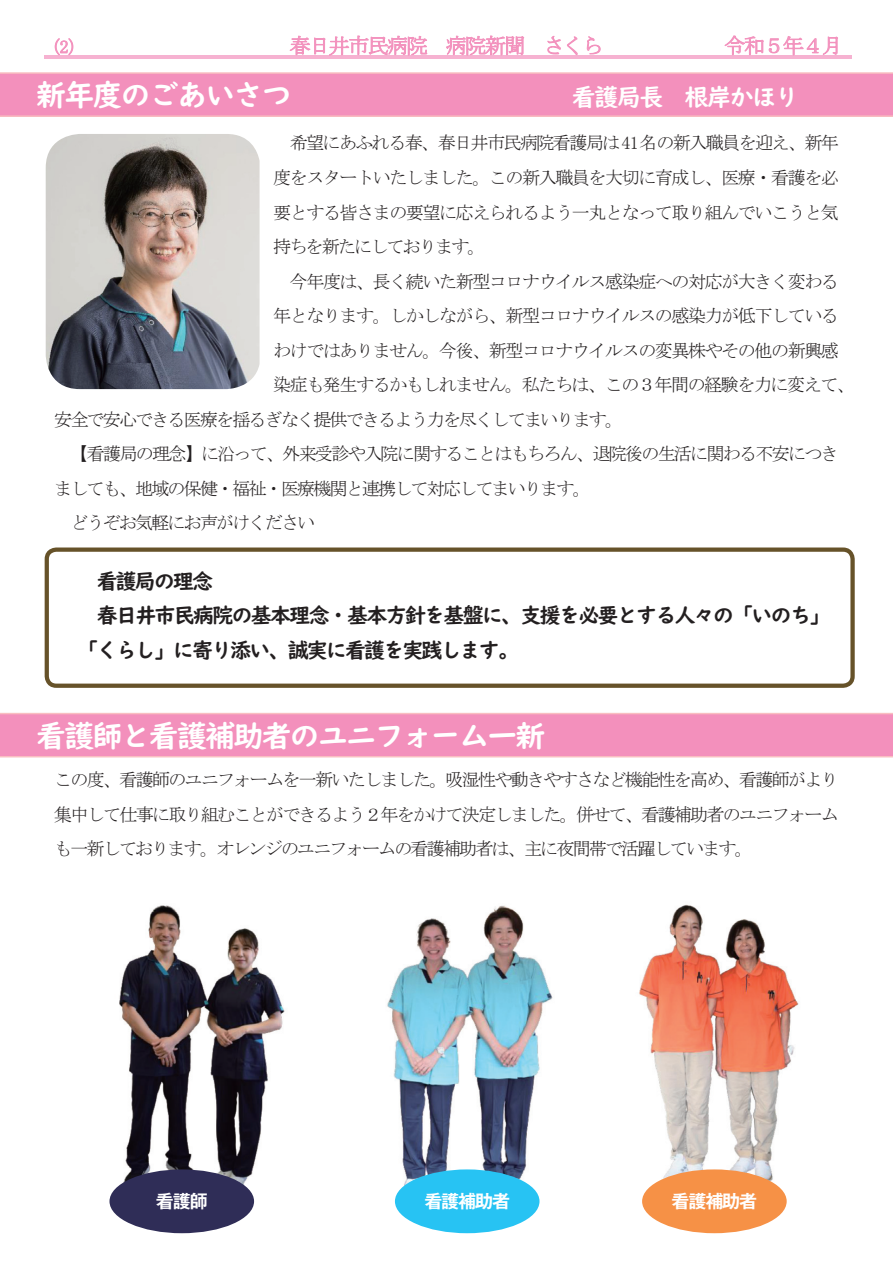
<style>
.page{position:relative;width:893px;height:1263px;background:#fff}
.page>*{position:absolute;margin:0;border:0;box-sizing:border-box;transform-origin:0 0}
.t1{font:700 30px "UD Digi Kyokasho Pro N";letter-spacing:-.06em;color:#fff}
.t2{font:700 24px "UD Digi Kyokasho Pro N";letter-spacing:-.06em;color:#fff}
.t3{font:700 21px/34.5px "UD Digi Kyokasho Pro N";letter-spacing:-.085em;color:#231f20}
.t4{font:18px/34.5px "MS Mincho";letter-spacing:-.085em;color:#231f20;text-align:justify}
.t5{font:700 18px "Gothic MB101 Pro De";letter-spacing:-.06em;color:#fff}
</style>
<div class="page">
<hr style="left:44px;top:56px;width:807px;height:1px;background:#f6b2d1">
<hr style="left:44px;top:58px;width:807px;height:1px;background:#f6b2d1">
<svg style="left:55px;top:38px;width:18px;height:17px"></svg>
<svg style="left:290px;top:35px;width:137px;height:21px"></svg>
<svg style="left:446px;top:35px;width:78px;height:20px"></svg>
<svg style="left:547px;top:36px;width:14px;height:18px"></svg>
<svg style="left:567px;top:36px;width:11px;height:19px"></svg>
<svg style="left:587px;top:36px;width:14px;height:18px"></svg>
<svg style="left:725px;top:35px;width:38px;height:20px"></svg>
<svg style="left:769px;top:36px;width:69px;height:19px"></svg>
<img style="left:119px;top:905px;width:166px;height:285px">
<img style="left:387px;top:905px;width:166px;height:294px">
<img style="left:639px;top:904px;width:160px;height:291px">
<svg style="left:0;top:72px;width:893px;height:45px;background:#f393bc"></svg>
<div style="left:0;top:713px;width:893px;height:44px;background:#f390bc"></div>
<img style="left:46px;top:134px;width:214px;height:255px">
<div style="left:45px;top:547px;width:810px;height:141px;border:4px solid #665229;border-radius:10px"></div>
<div style="left:109px;top:1169px;width:145px;height:64px;background:#2f2d57;border-radius:50%"></div>
<div style="left:395px;top:1169px;width:144px;height:64px;background:#27c3f3;border-radius:50%"></div>
<div style="left:642px;top:1169px;width:145px;height:64px;background:#f69146;border-radius:50%"></div>
<h1 class="t1" style="left:36px;top:70px;width:257px">新年度のごあいさつ</h1>
<h2 class="t2" style="left:572px;top:77px;width:229px">看護局長　根岸かほり</h2>
<p class="t4" style="left:273px;top:126px;width:567px">　希望にあふれる春、春日井市民病院看護局は41名の新入職員を迎え、新年</p>
<p class="t4" style="left:273px;top:160px;width:567px">度をスタートいたしました。この新入職員を大切に育成し、医療・看護を必</p>
<p class="t4" style="left:273px;top:195px;width:567px">要とする皆さまの要望に応えられるよう一丸となって取り組んでいこうと気</p>
<p class="t4" style="left:273px;top:229px;width:214px">持ちを新たにしております。</p>
<p class="t4" style="left:273px;top:264px;width:567px">　今年度は、長く続いた新型コロナウイルス感染症への対応が大きく変わる</p>
<p class="t4" style="left:273px;top:298px;width:567px">年となります。しかしながら、新型コロナウイルスの感染力が低下している</p>
<p class="t4" style="left:273px;top:333px;width:567px">わけではありません。今後、新型コロナウイルスの変異株やその他の新興感</p>
<p class="t4" style="left:273px;top:367px;width:583px">染症も発生するかもしれません。私たちは、この３年間の経験を力に変えて、</p>
<p class="t4" style="left:54px;top:402px;width:570px">安全で安心できる医療を揺るぎなく提供できるよう力を尽くしてまいります。</p>
<p class="t4" style="left:54px;top:437px;width:786px">　【看護局の理念】に沿って、外来受診や入院に関することはもちろん、退院後の生活に関わる不安につき</p>
<p class="t4" style="left:54px;top:471px;width:538px">ましても、地域の保健・福祉・医療機関と連携して対応してまいります。</p>
<p class="t4" style="left:54px;top:506px;width:262px">　どうぞお気軽にお声がけください</p>
<p class="t3" style="left:78px;top:563px;width:754px">　看護局の理念<br>　春日井市民病院の基本理念・基本方針を基盤に、支援を必要とする人々の「いのち」「くらし」に寄り添い、誠実に看護を実践します。</p>
<h1 class="t1" style="left:36px;top:710px;width:511px">看護師と看護補助者のユニフォーム一新</h1>
<p class="t4" style="left:54px;top:762px;width:786px">この度、看護師のユニフォームを一新いたしました。吸湿性や動きやすさなど機能性を高め、看護師がより集中して仕事に取り組むことができるよう２年をかけて決定しました。併せて、看護補助者のユニフォームも一新しております。オレンジのユニフォームの看護補助者は、主に夜間帯で活躍しています。</p>
<p class="t5" style="left:156px;top:1186px;width:53px">看護師</p>
<p class="t5" style="left:424px;top:1186px;width:87px">看護補助者</p>
<p class="t5" style="left:671px;top:1186px;width:87px">看護補助者</p>
</div>
